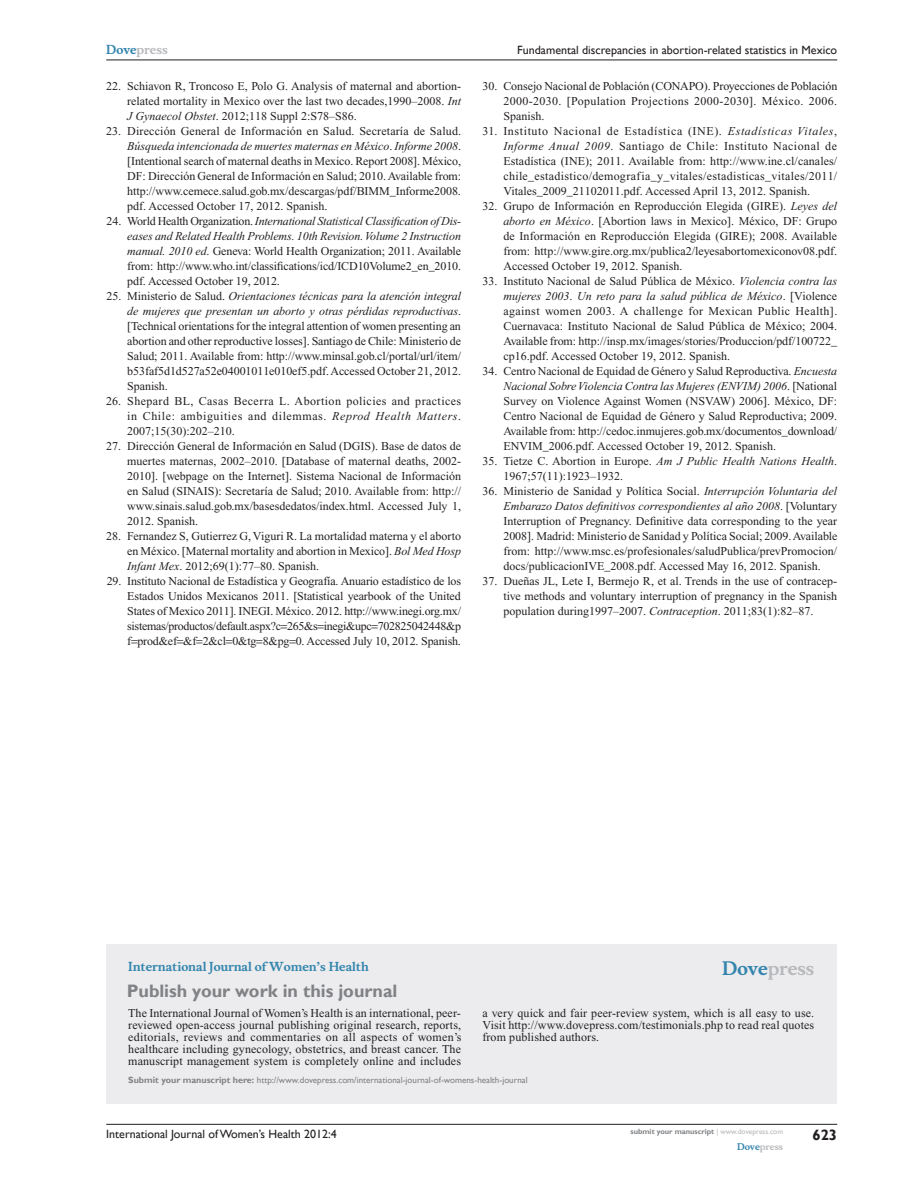
<style>
.page{position:relative;width:918px;height:1188px;background:#fff}
.page>*{position:absolute;margin:0;border:0;box-sizing:border-box;transform-origin:0 0}
.PromBx-H1{font:700 18px "Gill Sans";color:#808285}
.PromBx-Brand{font:700 18px "Musee";color:#b8b9bc}
.t1{font:700 15px "Gill Sans";color:#231f20}
.RefNL2{font:12px/15px "Times New Roman";color:#231f20;text-align:justify}
.PromBx-Tx{font:12px/12px "Times New Roman";letter-spacing:.01em;color:#231f20;text-align:justify}
.t2{font:12px "Gill Sans";color:#231f20}
.PromBx-JrnlName{font:700 12px "Musee";color:#3485ae}
.t3{font:700 12px "Musee";color:#b8b9bc}
.PromBx-SubmitMssWebA{font:9px "Gill Sans";color:#808285}
.t4{font:700 9px "Musee";color:#b8b9bc}
.t5{font:700 7.5px "Gill Sans";color:#808285}
.s1{color:#3485ae}
.s2{font-style:italic}
.s3{font-weight:700}
.s4{font-weight:400;color:#b8b9bc}
</style>
<div class="page">
<div style="left:106px;top:944px;width:731px;height:159px;background:#ececee"></div>
<hr style="left:106px;top:1124px;width:731px;height:1px;background:#231f20">
<hr style="left:106px;top:60px;width:731px;height:1px;background:#231f20">
<p class="t3" style="left:106px;top:43px;width:63px"><span class="s1">Dove</span>press</p>
<p class="RefNL2" style="left:127px;top:79px;width:335px;text-indent:-21px">22. Schiavon R, Troncoso E, Polo G. Analysis of maternal and abortion&shy;related mortality in Mexico over the last two decades,1990–2008. <span class="s2">Int J Gynaecol Obstet</span>. 2012;118 Suppl 2:S78–S86.</p>
<p class="RefNL2" style="left:127px;top:124px;width:336px;text-indent:-21px">23. Dirección General de Información en Salud. Secretaría de Salud.<br><span class="s2">Búsqueda intencionada de muertes maternas en México</span>. <span class="s2">Informe 2008</span>. [Intentional search of maternal deaths in Mexico. Report 2008]. México, DF: Dirección General de Información en Salud; 2010. Available from: http://www.cemece.salud.gob.mx/descargas/pdf/BIMM_Informe2008. pdf. Accessed October 17, 2012. Spanish.</p>
<p class="RefNL2" style="left:127px;top:214px;width:335px;text-indent:-21px">24. World Health Organization. <span class="s2">International Statistical Classification of Dis&shy;eases and Related Health Problems. 10th Revision. Volume 2 Instruction manual. 2010 ed</span>. Geneva: World Health Organization; 2011. Available from: http://www.who.int/classifications/icd/ICD10Volume2_en_2010. pdf. Accessed October 19, 2012.</p>
<p class="RefNL2" style="left:127px;top:289px;width:335px;text-indent:-21px">25. Ministerio de Salud. <span class="s2">Orientaciones técnicas para la atención integral de mujeres que presentan un aborto y otras pérdidas reproductivas</span>. [Technical orientations for the integral attention of women presenting an abortion and other reproductive losses]. Santiago de Chile: Ministerio de Salud; 2011. Available from: http://www.minsal.gob.cl/portal/url/item/ b53faf5d1d527a52e04001011e010ef5.pdf. Accessed October 21, 2012.<br>Spanish.</p>
<p class="RefNL2" style="left:127px;top:394px;width:335px;text-indent:-21px">26. Shepard BL, Casas Becerra L. Abortion policies and practices in Chile: ambiguities and dilemmas. <span class="s2">Reprod Health Matters</span>.<br>2007;15(30):202–210.</p>
<p class="RefNL2" style="left:127px;top:439px;width:335px;text-indent:-21px">27. Dirección General de Información en Salud (DGIS). Base de datos de muertes maternas, 2002–2010. [Database of maternal deaths, 2002- 2010]. [webpage on the Internet]. Sistema Nacional de Información en Salud (SINAIS): Secretaría de Salud; 2010. Available from: http:// www.sinais.salud.gob.mx/basesdedatos/index.html. Accessed July 1, 2012. Spanish.</p>
<p class="RefNL2" style="left:127px;top:529px;width:335px;text-indent:-21px">28. Fernandez S, Gutierrez G, Viguri R. La mortalidad materna y el aborto en México. [Maternal mortality and abortion in Mexico]. <span class="s2">Bol Med Hosp Infant Mex</span>. 2012;69(1):77–80. Spanish.</p>
<p class="RefNL2" style="left:127px;top:574px;width:335px;text-indent:-20px">29. Instituto Nacional de Estadí stica y Geografía. Anuario estadí stico de los Estados Unidos Mexicanos 2011. [Statistical yearbook of the United States of Mexico 2011]. INEGI. México. 2012. http://www.inegi.org.mx/ sistemas/productos/default.aspx?c 265&amp;s inegi&amp;upc 702825042448&amp;p f prod&amp;ef &amp;f 2&amp;cl 0&amp;tg 8&amp;pg 0. Accessed July 10, 2012. Spanish.</p>
<p class="t2" style="left:517px;top:43px;width:321px">Fundamental discrepancies in abortion-related statistics in Mexico</p>
<p class="RefNL2" style="left:503px;top:79px;width:336px;text-indent:-21px">30. Consejo Nacional de Población (CONAPO). Proyecciones de Población 2000-2030. [Population Projections 2000-2030]. México. 2006.<br>Spanish.</p>
<p class="RefNL2" style="left:503px;top:124px;width:335px;text-indent:-21px">31. Instituto Nacional de Estadística (INE). <span class="s2">Estadísticas Vitales</span>, <span class="s2">Informe Anual 2009</span>. Santiago de Chile: Instituto Nacional de Estadística (INE); 2011. Available from: http://www.ine.cl/canales/ chile_estadistico/demografia_y_vitales/estadisticas_vitales/2011/ Vitales_2009_21102011.pdf. Accessed April 13, 2012. Spanish.</p>
<p class="RefNL2" style="left:503px;top:199px;width:335px;text-indent:-21px">32. Grupo de Información en Reproducción Elegida (GIRE). <span class="s2">Leyes del aborto en México</span>. [Abortion laws in Mexico]. México, DF: Grupo de Información en Reproducción Elegida (GIRE); 2008. Available from: http://www.gire.org.mx/publica2/leyesabortomexiconov08.pdf.<br>Accessed October 19, 2012. Spanish.</p>
<p class="RefNL2" style="left:503px;top:274px;width:335px;text-indent:-21px">33. Instituto Nacional de Salud Pública de México. <span class="s2">Violencia contra las mujeres 2003</span>. <span class="s2">Un reto para la salud pública de México</span>. [Violence against women 2003. A challenge for Mexican Public Health].<br>Cuernavaca: Instituto Nacional de Salud Pública de México; 2004.<br>Available from: http://insp.mx/images/stories/Produccion/pdf/100722_ cp16.pdf. Accessed October 19, 2012. Spanish.</p>
<p class="RefNL2" style="left:503px;top:364px;width:335px;text-indent:-21px">34. Centro Nacional de Equidad de Género y Salud Reproductiva. <span class="s2">Encuesta Nacional Sobre Violencia Contra las Mujeres (ENVIM) 2006</span>. [National Survey on Violence Against Women (NSVAW) 2006]. México, DF:<br>Centro Nacional de Equidad de Género y Salud Reproductiva; 2009.<br>Available from: http://cedoc.inmujeres.gob.mx/documentos_download/ ENVIM_2006.pdf. Accessed October 19, 2012. Spanish.</p>
<p class="RefNL2" style="left:503px;top:454px;width:335px;text-indent:-21px">35. Tietze C. Abortion in Europe. <span class="s2">Am J Public Health Nations Health</span>.<br>1967;57(11):1923–1932.</p>
<p class="RefNL2" style="left:503px;top:484px;width:335px;text-indent:-21px">36. Ministerio de Sanidad y Política Social. <span class="s2">Interrupción Voluntaria del Embarazo Datos definitivos correspondientes al año 2008</span>. [Voluntary Interruption of Pregnancy. Definitive data corresponding to the year 2008]. Madrid: Ministerio de Sanidad y Política Social; 2009. Available from: http://www.msc.es/profesionales/saludPublica/prevPromocion/ docs/publicacionIVE_2008.pdf. Accessed May 16, 2012. Spanish.</p>
<p class="RefNL2" style="left:503px;top:574px;width:335px;text-indent:-21px">37. Dueñas JL, Lete I, Bermejo R, et al. Trends in the use of contracep&shy;tive methods and voluntary interruption of pregnancy in the Spanish population during1997–2007. <span class="s2">Contraception</span>. 2011;83(1):82–87.</p>
<p class="PromBx-JrnlName" style="left:128px;top:959px;width:242px">International Journal of Women’s Health</p>
<p class="PromBx-H1" style="left:127px;top:980px;width:272px">Publish your work in this journal</p>
<p class="PromBx-Brand" style="left:722px;top:958px;width:94px"><span class="s1">Dove</span>press</p>
<p class="PromBx-Tx" style="left:128px;top:1007px;width:335px">The International Journal of Women’s Health is an international, peer&shy;reviewed open-access journal publishing original research, reports, editorials, reviews and commentaries on all aspects of women’s healthcare including gynecology, obstetrics, and breast cancer. The manuscript management system is completely online and includes</p>
<p class="PromBx-Tx" style="left:482px;top:1007px;width:333px">a very quick and fair peer-review system, which is all easy to use.<br>Visit http://www.dovepress.com/testimonials.php to read real quotes from published authors.</p>
<p class="PromBx-SubmitMssWebA" style="left:128px;top:1075px;width:401px"><span class="s3">Submit your manuscript here:</span> http://www.dovepress.com/international-journal-of-womens-health-journal</p>
<p class="t2" style="left:106px;top:1127px;width:232px">International Journal of Women’s Health 2012:4</p>
<p class="t5" style="left:631px;top:1127px;width:154px">submit your manuscript <span class="s4">| www.dovepress.com</span></p>
<p class="t4" style="left:737px;top:1141px;width:48px"><span class="s1">Dove</span>press</p>
<p class="t1" style="left:812px;top:1126px;width:26px">623</p>
</div>
